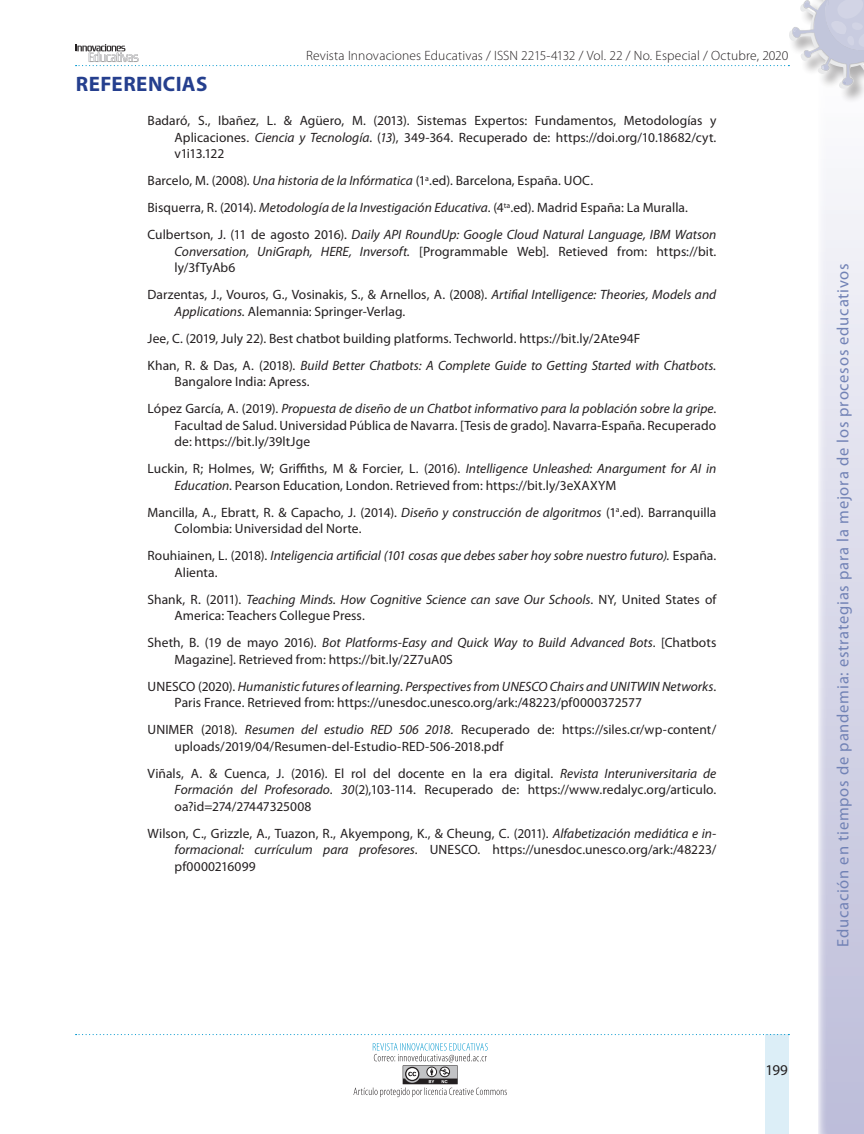
<style>
.page{position:relative;width:864px;height:1134px;background:#fff}
.page>*{position:absolute;margin:0;border:0;box-sizing:border-box;transform-origin:0 0}
.SUBTITULO_1{font:700 21px "Myriad Pro";letter-spacing:.02em;color:#253f8e}
.t1{font:16.5px "Myriad Pro";letter-spacing:.045em;color:#253f8e}
.t2{font:15px "Myriad Pro";color:#231f20}
.REFERENCIAS{font:13.5px/16.5px "Myriad Pro";letter-spacing:.005em;color:#231f20}
.REFERENCIAS-2{font:italic 13.5px/16.5px "Myriad Pro";color:#231f20}
.t3{font:300 13.5px "Myriad Pro";letter-spacing:.01em;color:#231f20}
.s1{font-style:italic}
.s2{font-style:normal}
</style>
<div class="page">
<svg style="left:818px;top:189px;width:46px;height:945px;background:#d9d9e9"></svg>
<div style="left:789px;top:0;width:75px;height:104px;background:#231f20;opacity:.75"></div>
<svg style="left:76px;top:0;width:788px;height:88px"></svg>
<div style="left:765px;top:1034px;width:23px;height:100px;background:#dceef7"></div>
<svg style="left:76px;top:1034px;width:713px;height:1px"></svg>
<svg style="left:354px;top:1043px;width:153px;height:54px"></svg>
<p class="t3" style="left:306px;top:48px;width:484px">Revista Innovaciones Educativas / ISSN 2215-4132 / Vol. 22 / No. Especial / Octubre, 2020</p>
<p class="SUBTITULO_1" style="left:76px;top:73px;width:133px">REFERENCIAS</p>
<p class="REFERENCIAS" style="left:175px;top:113px;width:543px;text-align:justify;text-indent:-27px">Badaró, S., Ibañez, L. &amp; Agüero, M. (2013). Sistemas Expertos: Fundamentos, Metodologías y Aplicaciones. <span class="s1">Ciencia y Tecnología.</span> (<span class="s1">13</span>), 349-364. Recuperado de: https://doi.org/10.18682/cyt. v1i13.122</p>
<p class="REFERENCIAS" style="left:148px;top:173px;width:447px">Barcelo, M. (2008). <span class="s1">Una historia de la Infórmatica</span> (1<sup>a</sup>.ed). Barcelona, España. UOC.</p>
<p class="REFERENCIAS" style="left:148px;top:200px;width:542px">Bisquerra, R. (2014). <span class="s1">Metodología de la Investigación Educativa</span>. (4<sup>ta</sup>.ed). Madrid España: La Muralla.</p>
<p class="REFERENCIAS-2" style="left:175px;top:227px;width:543px;text-align:justify;text-indent:-27px"><span class="s2">Culbertson, J. (11 de agosto 2016).</span> Daily API RoundUp: Google Cloud Natural Language, IBM Watson Conversation, UniGraph, HERE, Inversoft. <span class="s2">[Programmable Web]. Retieved from: https://bit. ly/3fTyAb6</span></p>
<p class="REFERENCIAS" style="left:175px;top:287px;width:543px;text-indent:-27px">Darzentas, J., Vouros, G., Vosinakis, S., &amp; Arnellos, A. (2008). <span class="s1">Artifial Intelligence: Theories, Models and<br>Applications.</span> Alemannia: Springer-Verlag.</p>
<p class="REFERENCIAS" style="left:148px;top:330px;width:494px">Jee, C. (2019, July 22). Best chatbot building platforms. Techworld. https://bit.ly/2Ate94F</p>
<p class="REFERENCIAS-2" style="left:175px;top:357px;width:543px;text-indent:-27px"><span class="s2">Khan, R. &amp; Das, A. (2018).</span> Build Better Chatbots: A Complete Guide to Getting Started with Chatbots.<br><span class="s2">Bangalore India: Apress.</span></p>
<p class="REFERENCIAS" style="left:175px;top:401px;width:543px;text-align:justify;text-indent:-27px">López García, A. (2019). <span class="s1">Propuesta de diseño de un Chatbot informativo para la población sobre la gripe</span>.<br>Facultad de Salud. Universidad Pública de Navarra. [Tesis de grado]. Navarra-España. Recuperado de: https://bit.ly/39ltJge</p>
<p class="REFERENCIAS" style="left:175px;top:461px;width:543px;text-indent:-27px">Luckin, R; Holmes, W; Griffiths, M &amp; Forcier, L. (2016). <span class="s1">Intelligence Unleashed: Anargument for AI in<br>Education</span>. Pearson Education, London. Retrieved from: https://bit.ly/3eXAXYM</p>
<p class="REFERENCIAS" style="left:175px;top:504px;width:543px;text-indent:-27px">Mancilla, A., Ebratt, R. &amp; Capacho, J. (2014). <span class="s1">Diseño y construcción de algoritmos</span> (1<sup>a</sup>.ed). Barranquilla<br>Colombia: Universidad del Norte.</p>
<p class="REFERENCIAS-2" style="left:175px;top:548px;width:543px;text-indent:-27px"><span class="s2">Rouhiainen, L. (2018).</span> Inteligencia artificial (101 cosas que debes saber hoy sobre nuestro futuro). <span class="s2">España.<br>Alienta.</span></p>
<p class="REFERENCIAS" style="left:175px;top:591px;width:543px;text-indent:-27px">Shank, R. (2011). <span class="s1">Teaching Minds. How Cognitive Science can save Our Schools</span>. NY, United States of<br>America: Teachers Collegue Press.</p>
<p class="REFERENCIAS" style="left:175px;top:635px;width:543px;text-indent:-27px">Sheth, B. (19 de mayo 2016). <span class="s1">Bot Platforms-Easy and Quick Way to Build Advanced Bots</span>. [Chatbots<br>Magazine]. Retrieved from: https://bit.ly/2Z7uA0S</p>
<p class="REFERENCIAS" style="left:175px;top:678px;width:543px;text-indent:-27px">UNESCO (2020). <span class="s1">Humanistic futures of learning. Perspectives from UNESCO Chairs and UNITWIN Networks</span>.<br>Paris France. Retrieved from: https://unesdoc.unesco.org/ark:/48223/pf0000372577</p>
<p class="REFERENCIAS" style="left:175px;top:722px;width:543px;text-indent:-27px">UNIMER (2018). <span class="s1">Resumen del estudio RED 506 2018</span>. Recuperado de: https://siles.cr/wp-content/ uploads/2019/04/Resumen-del-Estudio-RED-506-2018.pdf</p>
<p class="REFERENCIAS" style="left:175px;top:765px;width:543px;text-align:justify;text-indent:-27px">Viñals, A. &amp; Cuenca, J. (2016). El rol del docente en la era digital. <span class="s1">Revista Interuniversitaria de Formación del Profesorado</span>. <span class="s1">30</span>(2),103-114. Recuperado de: https://www.redalyc.org/articulo. oa?id=274/27447325008</p>
<p class="REFERENCIAS" style="left:175px;top:825px;width:543px;text-align:justify;text-indent:-27px">Wilson, C., Grizzle, A., Tuazon, R., Akyempong, K., &amp; Cheung, C. (2011). <span class="s1">Alfabetización mediática e in&shy;formacional: currículum para profesores</span>. UNESCO. https://unesdoc.unesco.org/ark:/48223/ pf0000216099</p>
<p class="t2" style="left:766px;top:1061px;width:24px">199</p>
<p class="t1" style="left:834px;top:947px;width:685px;rotate:-90deg">Educación en tiempos de pandemia: estrategias para la mejora de los procesos educativos</p>
</div>
